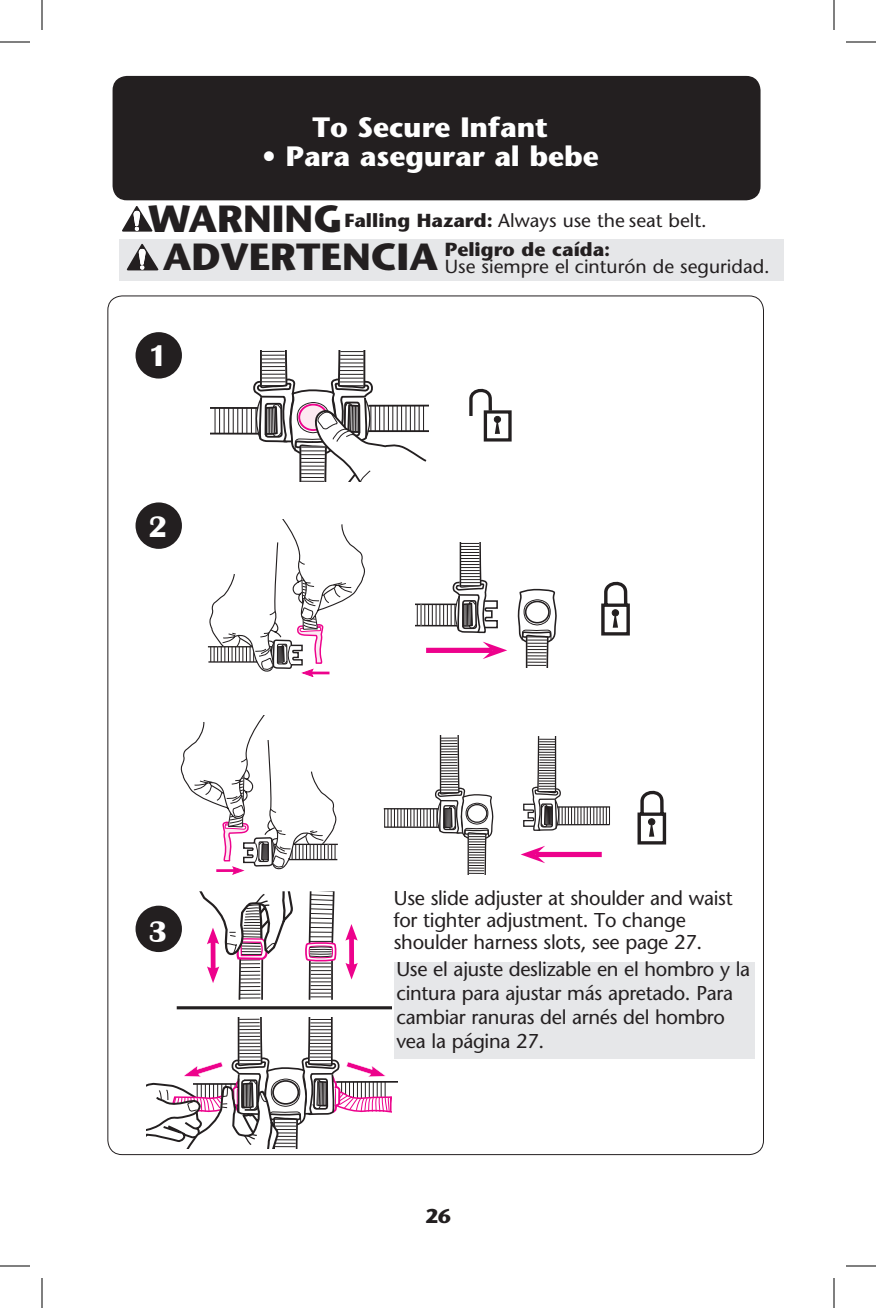
<style>
.page{position:relative;width:876px;height:1308px;background:#fff}
.page>*{position:absolute;margin:0;border:0;box-sizing:border-box;transform-origin:0 0}
.t1{font:700 30.8px "Britannic";color:#fff}
.t2{font:700 28px "Stone Sans";color:#fff}
.t3{font:20px/24px "Stone Sans";letter-spacing:-.015em;color:#231f20}
.t4{font:700 20px "Stone Sans";color:#231f20}
.t5{font:700 18.8px/29.4px "Stone Sans";color:#231f20}
.t6{font:18.8px "Stone Sans";color:#231f20}
.s1{font-size:37.8px}
.s2{font-weight:400}
</style>
<div class="page">
<svg style="left:122px;top:206px;width:31px;height:26px"></svg>
<div style="left:119px;top:240px;width:664px;height:41px;background:#e6e7e9"></div>
<svg style="left:127px;top:244px;width:31px;height:26px"></svg>
<svg style="left:601px;top:581px;width:29px;height:55px"></svg>
<div style="left:484px;top:410px;width:28px;height:32px;border:3px solid #231f20"></div>
<div style="left:494px;top:416px;width:7px;height:6px;background:#999798;border-radius:50%"></div>
<div style="left:494px;top:416px;width:7px;height:7px;border:1px solid #231f20;border-radius:50%"></div>
<svg style="left:469px;top:388px;width:31px;height:46px"></svg>
<svg style="left:211px;top:200px;width:218px;height:282px"></svg>
<svg style="left:517px;top:588px;width:40px;height:79px"></svg>
<svg style="left:416px;top:543px;width:91px;height:116px"></svg>
<svg style="left:208px;top:519px;width:157px;height:158px"></svg>
<svg style="left:146px;top:716px;width:348px;height:440px"></svg>
<svg style="left:523px;top:736px;width:87px;height:95px"></svg>
<div style="left:535px;top:852px;width:67px;height:5px;background:#ed028c"></div>
<svg style="left:521px;top:846px;width:24px;height:17px"></svg>
<svg style="left:637px;top:790px;width:30px;height:55px"></svg>
<div style="left:394px;top:962px;width:361px;height:97px;background:#e6e7e9"></div>
<div style="left:136px;top:332px;width:46px;height:47px;background:#231f20;border-radius:50%"></div>
<div style="left:136px;top:502px;width:46px;height:47px;background:#231f20;border-radius:50%"></div>
<div style="left:136px;top:906px;width:46px;height:46px;background:#231f20;border-radius:50%"></div>
<div style="left:113px;top:76px;width:648px;height:124px;background:#231f20;border-radius:14px"></div>
<hr style="left:0;top:42px;width:30px;height:1px;background:#000">
<hr style="left:846px;top:42px;width:30px;height:1px;background:#000">
<hr style="left:0;top:1266px;width:30px;height:1px;background:#000">
<hr style="left:846px;top:1266px;width:30px;height:1px;background:#000">
<hr style="left:42px;top:0;width:1px;height:30px;background:#000">
<hr style="left:42px;top:1278px;width:1px;height:30px;background:#000">
<hr style="left:834px;top:0;width:1px;height:30px;background:#000">
<hr style="left:834px;top:1278px;width:1px;height:30px;background:#000">
<h2 class="t2" style="left:312px;top:110px;width:237px">To Secure Infant</h2>
<h2 class="t2" style="left:262px;top:139px;width:339px">• Para asegurar al bebe</h2>
<p class="t5" style="left:163px;top:205px;width:546px;text-indent:-15px"><span class="s1">WARNING</span>Falling Hazard: <span class="s2">Always use the seat belt.<br></span><span class="s1">ADVERTENCIA</span> Peligro de caída:</p>
<p class="t6" style="left:445px;top:255px;width:326px">Use siempre el cinturón de seguridad.</p>
<h1 class="t1" style="left:149px;top:339px;width:20px">1</h1>
<h1 class="t1" style="left:149px;top:509px;width:20px">2</h1>
<h1 class="t1" style="left:148px;top:914px;width:20px">3</h1>
<p class="t3" style="left:394px;top:887px;width:340px;line-height:22px">Use slide adjuster at shoulder and waist for tighter adjustment. To change shoulder harness slots, see page 27.</p>
<p class="t3" style="left:396px;top:957px;width:355px">Use el ajuste deslizable en el hombro y la cintura para ajustar más apretado. Para cambiar ranuras del arnés del hombro vea la página 27.</p>
<p class="t4" style="left:425px;top:1204px;width:27px">26</p>
</div>
